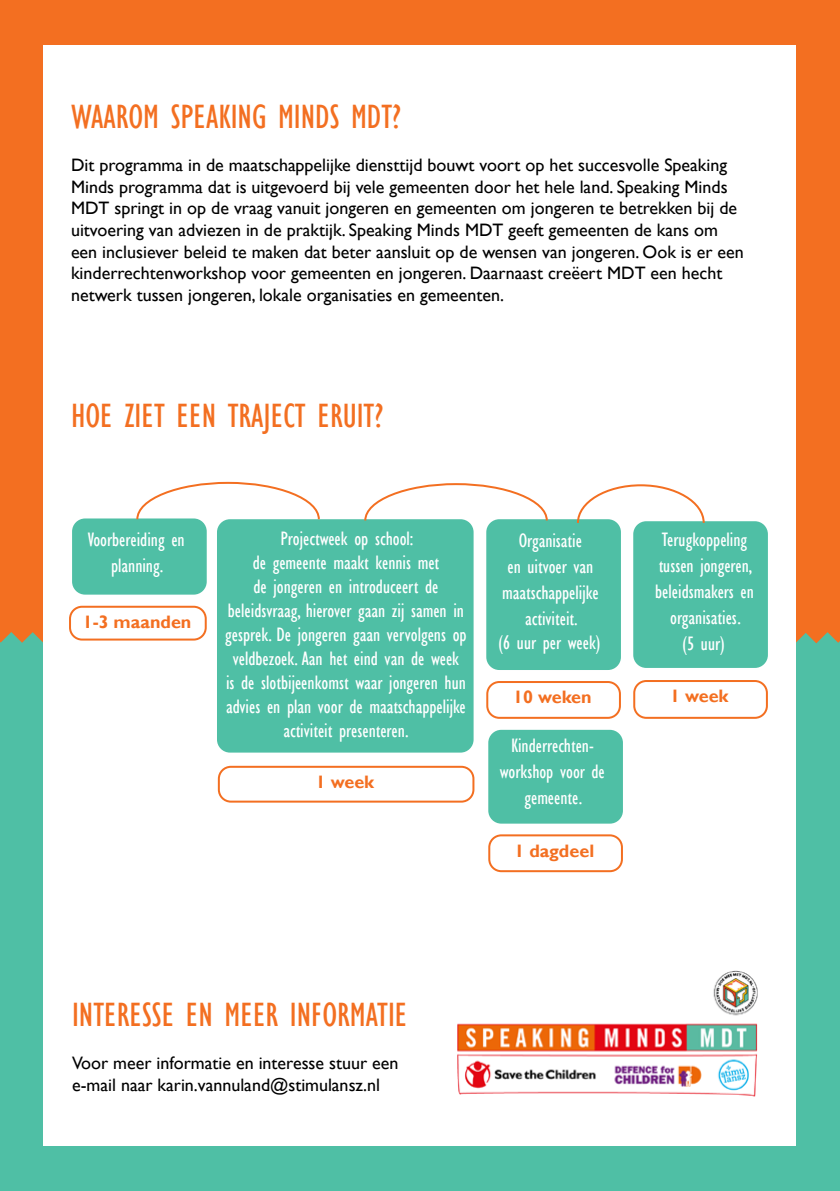
<style>
.page{position:relative;width:840px;height:1191px;background:#fff}
.page>*{position:absolute;margin:0;border:0;box-sizing:border-box;transform-origin:0 0}
.t1{font:condensed 34.6px "Gill Sans";color:#f36f21}
.t2{font:condensed 20px/26px "Gill Sans";color:#fff;text-align:center}
.t3{font:18px/21.6px "Gill Sans";color:#000}
.t4{font:700 18px "Gill Sans";color:#f36f21}
</style>
<div class="page">
<div style="left:0;top:0;width:839px;height:670px;background:#f36f21"></div>
<div style="left:0;top:631px;width:839px;height:560px;background:#4fbfa5"></div>
<div style="left:44px;top:45px;width:751px;height:1100px;background:#fff"></div>
<img style="left:457px;top:970px;width:301px;height:127px">
<div style="left:73px;top:519px;width:133px;height:74px;background:#4fbfa5;border-radius:12px"></div>
<div style="left:72px;top:518px;width:135px;height:76px;border:2px solid #4fbfa5;border-radius:12px"></div>
<div style="left:218px;top:520px;width:254px;height:231px;background:#4fbfa5;border-radius:12px"></div>
<div style="left:217px;top:519px;width:256px;height:233px;border:2px solid #4fbfa5;border-radius:12px"></div>
<div style="left:487px;top:520px;width:132px;height:149px;background:#4fbfa5;border-radius:12px"></div>
<div style="left:486px;top:519px;width:134px;height:151px;border:2px solid #4fbfa5;border-radius:12px"></div>
<div style="left:634px;top:522px;width:132px;height:145px;background:#4fbfa5;border-radius:12px"></div>
<div style="left:633px;top:521px;width:134px;height:147px;border:2px solid #4fbfa5;border-radius:12px"></div>
<div style="left:218px;top:766px;width:256px;height:36px;border:2px solid #f36f21;border-radius:12px"></div>
<div style="left:69px;top:606px;width:138px;height:34px;border:2px solid #f36f21;border-radius:12px"></div>
<div style="left:486px;top:681px;width:134px;height:38px;border:2px solid #f36f21;border-radius:12px"></div>
<div style="left:633px;top:680px;width:134px;height:39px;border:2px solid #f36f21;border-radius:12px"></div>
<svg style="left:135px;top:481px;width:185px;height:40px"></svg>
<svg style="left:363px;top:483px;width:185px;height:39px"></svg>
<svg style="left:575px;top:484px;width:130px;height:41px"></svg>
<div style="left:488px;top:834px;width:134px;height:38px;border:2px solid #f36f21;border-radius:12px"></div>
<div style="left:489px;top:731px;width:132px;height:91px;background:#4fbfa5;border-radius:12px"></div>
<div style="left:488px;top:730px;width:134px;height:93px;border:2px solid #4fbfa5;border-radius:12px"></div>
<h1 class="t1" style="left:71px;top:96px;width:331px">WAAROM SPEAKING MINDS MDT?</h1>
<p class="t3" style="left:71px;top:155px;width:674px">Dit programma in de maatschappelijke diensttijd bouwt voort op het succesvolle Speaking Minds programma dat is uitgevoerd bij vele gemeenten door het hele land. Speaking Minds MDT springt in op de vraag vanuit jongeren en gemeenten om jongeren te betrekken bij de uitvoering van adviezen in de praktijk. Speaking Minds MDT geeft gemeenten de kans om een inclusiever beleid te maken dat beter aansluit op de wensen van jongeren. Ook is er een kinderrechtenworkshop voor gemeenten en jongeren. Daarnaast creëert MDT een hecht netwerk tussen jongeren, lokale organisaties en gemeenten.</p>
<h1 class="t1" style="left:71px;top:395px;width:313px">HOE ZIET EEN TRAJECT ERUIT?</h1>
<p class="t2" style="left:88px;top:527px;width:98px">Voorbereiding en planning.</p>
<p class="t2" style="left:225px;top:526px;width:243px;line-height:24px">Projectweek op school:<br>de gemeente maakt kennis met<br>de jongeren en introduceert de beleidsvraag, hierover gaan zij samen in gesprek. De jongeren gaan vervolgens op veldbezoek. Aan het eind van de week<br>is de slotbijeenkomst waar jongeren hun advies en plan voor de maatschappelijke activiteit presenteren.</p>
<p class="t2" style="left:502px;top:527px;width:98px">Organisatie<br>en uitvoer van maatschappelijke activiteit.</p>
<p class="t2" style="left:654px;top:527px;width:100px">Terugkoppeling tussen jongeren, beleidsmakers en organisaties.<br>(5 uur)</p>
<p class="t4" style="left:83px;top:611px;width:110px">1-3 maanden</p>
<p class="t2" style="left:498px;top:629px;width:104px">(6 uur per week)</p>
<p class="t4" style="left:513px;top:686px;width:80px">10 weken</p>
<p class="t4" style="left:669px;top:685px;width:60px">1 week</p>
<p class="t2" style="left:499px;top:733px;width:106px">Kinderrechten&shy;workshop voor de gemeente.</p>
<p class="t4" style="left:315px;top:771px;width:60px">1 week</p>
<h1 class="t1" style="left:72px;top:994px;width:337px">INTERESSE EN MEER INFORMATIE</h1>
<p class="t3" style="left:72px;top:1052px;width:328px">Voor meer informatie en interesse stuur een e-mail naar karin.vannuland@stimulansz.nl</p>
<p class="t4" style="left:514px;top:840px;width:81px">1 dagdeel</p>
</div>
